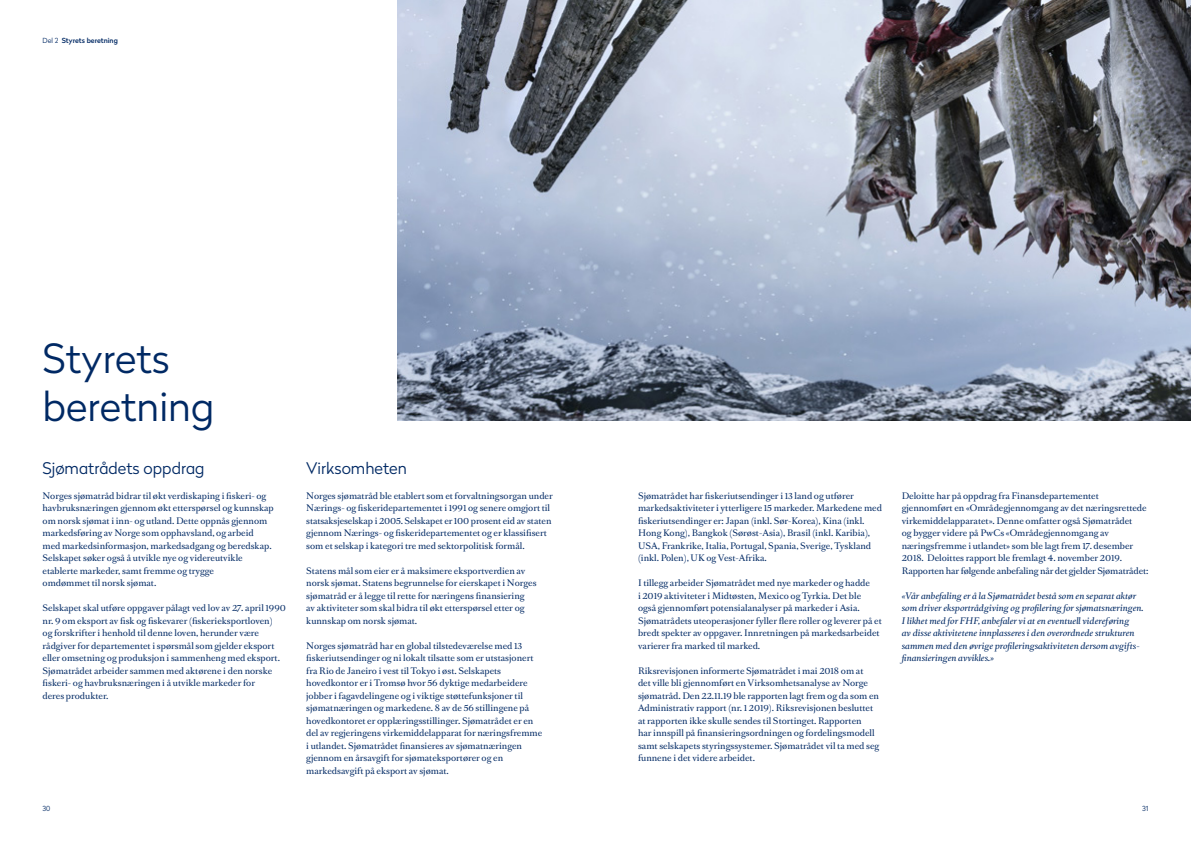
<style>
.page{position:relative;width:1191px;height:842px;background:#fff}
.page>*{position:absolute;margin:0;border:0;box-sizing:border-box;transform-origin:0 0}
.Heading_stor__light{font:300 40px/48px "Radikal";color:#002964}
.Stor_mellomtittel{font:300 16px "Radikal";color:#002964}
.Brøddtekst{font:8.5px/12.5px "Romain Text";color:#002964}
.Brøddtekst-2{font:italic 8.5px/12.5px "Romain Text";color:#002964}
.t1{font:500 7px "Radikal";color:#002964}
.t2{font:300 7px "Radikal";color:#002964}
.s1{font-weight:300}
</style>
<div class="page">
<img style="left:397px;top:0;width:794px;height:421px">
<p class="t1" style="left:43px;top:35px;width:77px"><span class="s1">Del 2</span> Styrets beretning</p>
<p class="Heading_stor__light" style="left:43px;top:333px;width:173px">Styrets beretning</p>
<p class="Stor_mellomtittel" style="left:43px;top:457px;width:163px">Sjømatrådets oppdrag</p>
<p class="Brøddtekst" style="left:43px;top:489px;width:233px">Norges sjømatråd bidrar til økt verdiskaping i fiskeri- og havbruksnæringen gjennom økt etterspørsel og kunnskap om norsk sjømat i inn- og utland. Dette oppnås gjennom markedsføring av Norge som opphavsland, og arbeid<br>med markedsinformasjon, markedsadgang og beredskap.<br>Selskapet søker også å utvikle nye og videreutvikle</p>
<p class="Brøddtekst" style="left:43px;top:564px;width:173px">etablerte markeder, samt fremme og trygge omdømmet til norsk sjømat.</p>
<p class="Brøddtekst" style="left:43px;top:602px;width:245px">Selskapet skal utføre oppgaver pålagt ved lov av 27. april 1990 nr. 9 om eksport av fisk og fiskevarer (fiskerieksportloven)<br>og forskrifter i henhold til denne loven, herunder være rådgiver for departementet i spørsmål som gjelder eksport eller omsetning og produksjon i sammenheng med eksport.<br>Sjømatrådet arbeider sammen med aktørene i den norske fiskeri- og havbruksnæringen i å utvikle markeder for<br>deres produkter.</p>
<p class="Stor_mellomtittel" style="left:306px;top:457px;width:102px">Virksomheten</p>
<p class="Brøddtekst" style="left:306px;top:489px;width:248px">Norges sjømatråd ble etablert som et forvaltningsorgan under Nærings- og fiskeridepartementet i 1991 og senere omgjort til statsaksjeselskap i 2005. Selskapet er 100 prosent eid av staten gjennom Nærings- og fiskeridepartementet og er klassifisert som et selskap i kategori tre med sektorpolitisk formål.</p>
<p class="Brøddtekst" style="left:306px;top:564px;width:232px">Statens mål som eier er å maksimere eksportverdien av norsk sjømat. Statens begrunnelse for eierskapet i Norges sjømatråd er å legge til rette for næringens finansiering<br>av aktiviteter som skal bidra til økt etterspørsel etter og kunnskap om norsk sjømat.</p>
<p class="Brøddtekst" style="left:306px;top:639px;width:237px">Norges sjømatråd har en global tilstedeværelse med 13 fiskeriutsendinger og ni lokalt tilsatte som er utstasjonert fra Rio de Janeiro i vest til Tokyo i øst. Selskapets hovedkontor er i Tromsø hvor 56 dyktige medarbeidere jobber i fagavdelingene og i viktige støttefunksjoner til sjømatnæringen og markedene. 8 av de 56 stillingene på hovedkontoret er opplæringsstillinger. Sjømatrådet er en del av regjeringens virkemiddelapparat for næringsfremme i utlandet. Sjømatrådet finansieres av sjømatnæringen gjennom en årsavgift for sjømateksportører og en markedsavgift på eksport av sjømat.</p>
<p class="Brøddtekst" style="left:638px;top:489px;width:245px">Sjømatrådet har fiskeriutsendinger i 13 land og utfører markedsaktiviteter i ytterligere 15 markeder. Markedene med fiskeriutsendinger er: Japan (inkl. Sør-Korea), Kina (inkl.<br>Hong Kong), Bangkok (Sørøst-Asia), Brasil (inkl. Karibia), USA, Frankrike, Italia, Portugal, Spania, Sverige, Tyskland (inkl. Polen), UK og Vest-Afrika.</p>
<p class="Brøddtekst" style="left:638px;top:577px;width:245px">I tillegg arbeider Sjømatrådet med nye markeder og hadde<br>i 2019 aktiviteter i Midtøsten, Mexico og Tyrkia. Det ble<br>også gjennomført potensialanalyser på markeder i Asia.<br>Sjømatrådets uteoperasjoner fyller flere roller og leverer på et bredt spekter av oppgaver. Innretningen på markedsarbeidet varierer fra marked til marked.</p>
<p class="Brøddtekst" style="left:638px;top:664px;width:243px">Riksrevisjonen informerte Sjømatrådet i mai 2018 om at<br>det ville bli gjennomført en Virksomhetsanalyse av Norge sjømatråd. Den 22.11.19 ble rapporten lagt frem og da som en Administrativ rapport (nr. 1 2019). Riksrevisjonen besluttet at rapporten ikke skulle sendes til Stortinget. Rapporten<br>har innspill på finansieringsordningen og fordelingsmodell samt selskapets styringssystemer. Sjømatrådet vil ta med seg funnene i det videre arbeidet.</p>
<p class="Brøddtekst" style="left:901px;top:489px;width:248px">Deloitte har på oppdrag fra Finansdepartementet gjennomført en «Områdegjennomgang av det næringsrettede virkemiddelapparatet». Denne omfatter også Sjømatrådet<br>og bygger videre på PwCs «Områdegjennomgang av næringsfremme i utlandet» som ble lagt frem 17. desember 2018. Deloittes rapport ble fremlagt 4. november 2019.<br>Rapporten har følgende anbefaling når det gjelder Sjømatrådet:</p>
<p class="Brøddtekst-2" style="left:901px;top:589px;width:243px">«Vår anbefaling er å la Sjømatrådet bestå som en separat aktør som driver eksportrådgiving og profilering for sjømatsnæringen.<br>I likhet med for FHF, anbefaler vi at en eventuell videreføring<br>av disse aktivitetene innplasseres i den overordnede strukturen sammen med den øvrige profileringsaktiviteten dersom avgifts&shy;finansieringen avvikles.»</p>
<p class="t2" style="left:43px;top:804px;width:9px">30</p>
<p class="t2" style="left:1142px;top:804px;width:8px">31</p>
</div>
